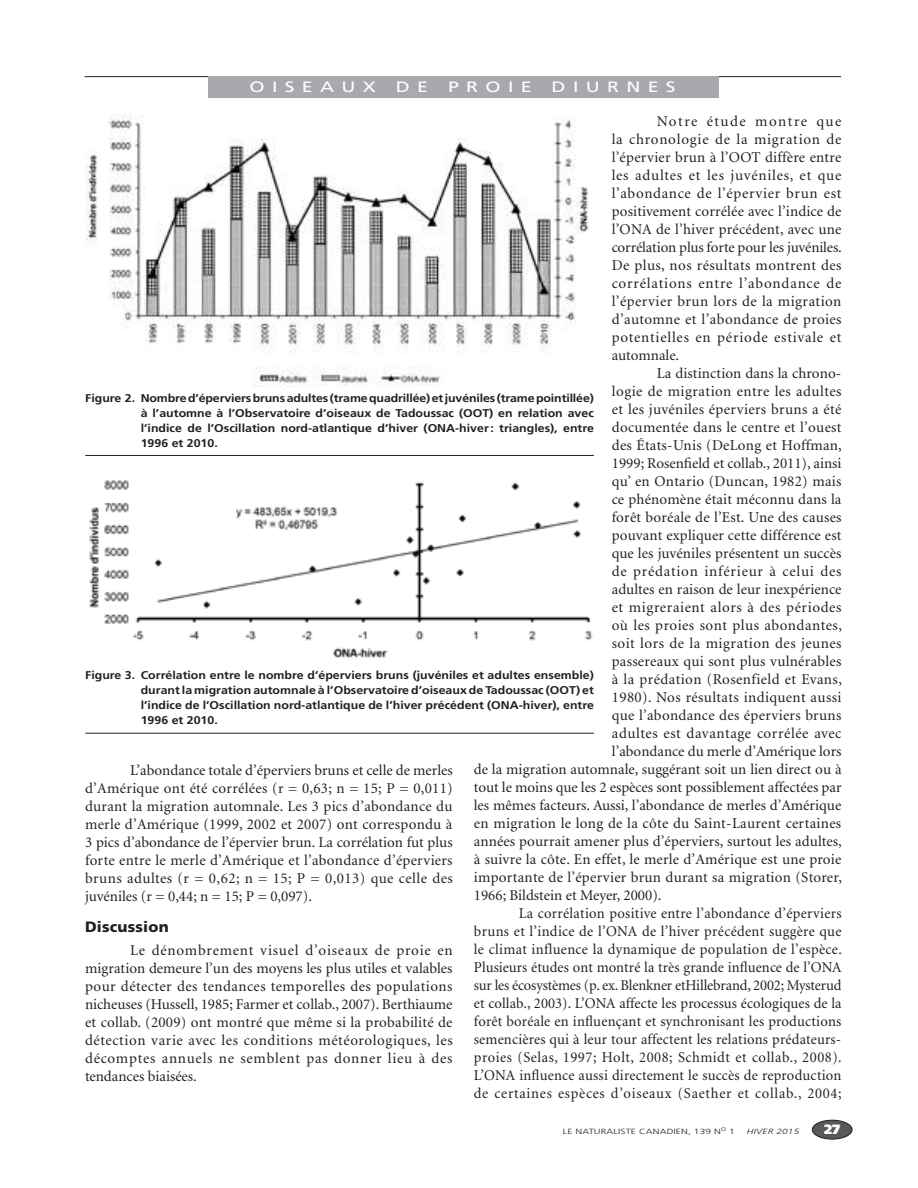
<style>
.page{position:relative;width:918px;height:1188px;background:#fff}
.page>*{position:absolute;margin:0;border:0;box-sizing:border-box;transform-origin:0 0}
.t1{font:15px/18px "Minion";letter-spacing:.015em;color:#231f20;text-align:justify}
.t2{font:15px "Minion";letter-spacing:.035em;color:#231f20}
.t3{font:15px "Minion";letter-spacing:.05em;color:#231f20}
.t4{font:15px "Minion";letter-spacing:.04em;color:#231f20}
.t5{font:15px "Minion";letter-spacing:-.01em;color:#231f20}
.t6{font:15px "Frutiger";letter-spacing:.375em;color:#fff;scale:1.3 1}
.t7{font:900 15px "Frutiger";letter-spacing:.015em;color:#231f20}
.t8{font:900 13.5px "Frutiger";color:#fff}
.t9{font:700 11.25px/15px "Frutiger";color:#231f20;text-align:justify;scale:1.1 1}
.t10{font:300 7.5px "Frutiger";letter-spacing:.015em;color:#231f20;scale:1.35 1}
.t11{font:italic 300 7.5px "Frutiger";letter-spacing:.015em;color:#231f20;scale:1.35 1}
</style>
<div class="page">
<hr style="left:85px;top:76px;width:756px;height:1px;background:#231f20">
<div style="left:208px;top:76px;width:510px;height:22px;background:#a8a9ad"></div>
<div style="left:812px;top:1120px;width:40px;height:19px;background:#57585a;border-radius:50%"></div>
<div style="left:812px;top:1120px;width:40px;height:19px;border:1px solid #231f20;border-radius:50%"></div>
<img style="left:85px;top:115px;width:504px;height:272px">
<img style="left:89px;top:480px;width:505px;height:178px">
<hr style="left:85px;top:455px;width:509px;height:1px;background:#231f20">
<hr style="left:85px;top:733px;width:509px;height:1px;background:#231f20">
<p class="t6" style="left:250px;top:78px;width:99px">OISEAUX</p>
<p class="t6" style="left:396px;top:78px;width:26px">D E</p>
<p class="t6" style="left:448px;top:78px;width:66px">PROIE</p>
<p class="t6" style="left:552px;top:78px;width:97px">DIURNES</p>
<p class="t1" style="left:612px;top:113px;width:232px;text-indent:45px">Notre étude montre que la chronologie de la migration de l’épervier brun à l’OOT diffère entre les adultes et les juvéniles, et que l’abondance de l’épervier brun est positivement corrélée avec l’indice de l’ONA de l’hiver précédent, avec une corrélation plus forte pour les juvéniles.<br>De plus, nos résultats montrent des corrélations entre l’abondance de l’épervier brun lors de la migration d’automne et l’abondance de proies potentielles en période estivale et automnale.</p>
<p class="t1" style="left:657px;top:365px;width:186px">La distinction dans la chrono-</p>
<p class="t1" style="left:612px;top:383px;width:231px">logie de migration entre les adultes</p>
<p class="t1" style="left:612px;top:401px;width:231px">et les juvéniles éperviers bruns a été</p>
<p class="t1" style="left:612px;top:419px;width:231px">documentée dans le centre et l’ouest</p>
<p class="t1" style="left:612px;top:437px;width:232px">des États-Unis (DeLong et Hoffman,</p>
<p class="t1" style="left:612px;top:455px;width:231px">1999; Rosenfield et collab., 2011), ainsi</p>
<p class="t1" style="left:612px;top:473px;width:231px">qu’ en Ontario (Duncan, 1982) mais</p>
<p class="t1" style="left:612px;top:491px;width:231px">ce phénomène était méconnu dans la</p>
<p class="t1" style="left:612px;top:509px;width:231px">forêt boréale de l’Est. Une des causes</p>
<p class="t1" style="left:612px;top:527px;width:231px">pouvant expliquer cette différence est</p>
<p class="t1" style="left:612px;top:545px;width:231px">que les juvéniles présentent un succès</p>
<p class="t3" style="left:612px;top:564px;width:231px">de prédation inférieur à celui des</p>
<p class="t1" style="left:612px;top:581px;width:231px">adultes en raison de leur inexpérience</p>
<p class="t4" style="left:612px;top:600px;width:231px">et migreraient alors à des périodes</p>
<p class="t2" style="left:612px;top:618px;width:232px">où les proies sont plus abondantes,</p>
<p class="t2" style="left:612px;top:636px;width:231px">soit lors de la migration des jeunes</p>
<p class="t1" style="left:612px;top:653px;width:231px">passereaux qui sont plus vulnérables</p>
<p class="t1" style="left:612px;top:671px;width:232px">à la prédation (Rosenfield et Evans,</p>
<p class="t1" style="left:612px;top:689px;width:231px">1980). Nos résultats indiquent aussi</p>
<p class="t1" style="left:612px;top:707px;width:231px">que l’abondance des éperviers bruns</p>
<p class="t4" style="left:612px;top:726px;width:231px">adultes est davantage corrélée avec</p>
<p class="t1" style="left:612px;top:743px;width:231px">l’abondance du merle d’Amérique lors</p>
<p class="t1" style="left:474px;top:761px;width:369px">de la migration automnale, suggérant soit un lien direct ou à</p>
<p class="t1" style="left:474px;top:779px;width:369px">tout le moins que les 2 espèces sont possiblement affectées par</p>
<p class="t1" style="left:474px;top:797px;width:369px">les mêmes facteurs. Aussi, l’abondance de merles d’Amérique</p>
<p class="t1" style="left:474px;top:815px;width:369px">en migration le long de la côte du Saint-Laurent certaines</p>
<p class="t1" style="left:474px;top:833px;width:370px">années pourrait amener plus d’éperviers, surtout les adultes,</p>
<p class="t1" style="left:474px;top:851px;width:369px">à suivre la côte. En effet, le merle d’Amérique est une proie</p>
<p class="t1" style="left:474px;top:869px;width:370px">importante de l’épervier brun durant sa migration (Storer,</p>
<p class="t1" style="left:474px;top:887px;width:189px">1966; Bildstein et Meyer, 2000).</p>
<p class="t1" style="left:519px;top:905px;width:324px">La corrélation positive entre l’abondance d’éperviers</p>
<p class="t1" style="left:474px;top:923px;width:369px">bruns et l’indice de l’ONA de l’hiver précédent suggère que</p>
<p class="t1" style="left:474px;top:941px;width:369px">le climat influence la dynamique de population de l’espèce.</p>
<p class="t1" style="left:474px;top:959px;width:369px">Plusieurs études ont montré la très grande influence de l’ONA</p>
<p class="t5" style="left:474px;top:978px;width:369px">sur les écosystèmes (p. ex. Blenkner etHillebrand, 2002; Mysterud</p>
<p class="t1" style="left:474px;top:995px;width:369px">et collab., 2003). L’ONA affecte les processus écologiques de la</p>
<p class="t1" style="left:474px;top:1013px;width:369px">forêt boréale en influençant et synchronisant les productions</p>
<p class="t1" style="left:474px;top:1031px;width:367px">semencières qui à leur tour affectent les relations prédateurs-</p>
<p class="t2" style="left:474px;top:1050px;width:369px">proies (Selas, 1997; Holt, 2008; Schmidt et collab., 2008).</p>
<p class="t1" style="left:474px;top:1067px;width:369px">L’ONA influence aussi directement le succès de reproduction</p>
<p class="t3" style="left:474px;top:1086px;width:369px">de certaines espèces d’oiseaux (Saether et collab., 2004;</p>
<p class="t9" style="left:141px;top:390px;width:413px;text-indent:-56px">Figure 2. Nombre d’éperviers bruns adultes (trame quadrillée) et juvéniles (trame pointillée) à l’automne à l’Observatoire d’oiseaux de Tadoussac (OOT) en relation avec l’indice de l’Oscillation nord-atlantique d’hiver (ONA-hiver: triangles), entre 1996 et 2010.</p>
<p class="t9" style="left:141px;top:668px;width:413px;text-indent:-56px">Figure 3. Corrélation entre le nombre d’éperviers bruns (juvéniles et adultes ensemble) durant la migration automnale à l’Observatoire d’oiseaux de Tadoussac (OOT) et l’indice de l’Oscillation nord-atlantique de l’hiver précédent (ONA-hiver), entre 1996 et 2010.</p>
<p class="t1" style="left:85px;top:762px;width:369px;text-indent:45px">L’abondance totale d’éperviers bruns et celle de merles d’Amérique ont été corrélées (r = 0,63; n = 15; P = 0,011) durant la migration automnale. Les 3 pics d’abondance du merle d’Amérique (1999, 2002 et 2007) ont correspondu à 3 pics d’abondance de l’épervier brun. La corrélation fut plus forte entre le merle d’Amérique et l’abondance d’éperviers bruns adultes (r = 0,62; n = 15; P = 0,013) que celle des juvéniles (r = 0,44; n = 15; P = 0,097).</p>
<p class="t7" style="left:85px;top:918px;width:85px">Discussion</p>
<p class="t1" style="left:85px;top:942px;width:369px;text-indent:45px">Le dénombrement visuel d’oiseaux de proie en migration demeure l’un des moyens les plus utiles et valables pour détecter des tendances temporelles des populations nicheuses (Hussell, 1985; Farmer et collab., 2007). Berthiaume et collab. (2009) ont montré que même si la probabilité de détection varie avec les conditions météorologiques, les décomptes annuels ne semblent pas donner lieu à des tendances biaisées.</p>
<p class="t10" style="left:563px;top:1127px;width:129px">LE NATURALISTE CANADIEN, 139 N<sup>O</sup> 1</p>
<p class="t11" style="left:747px;top:1127px;width:40px">HIVER 2015</p>
<p class="t8" style="left:824px;top:1121px;width:17px">27</p>
</div>
